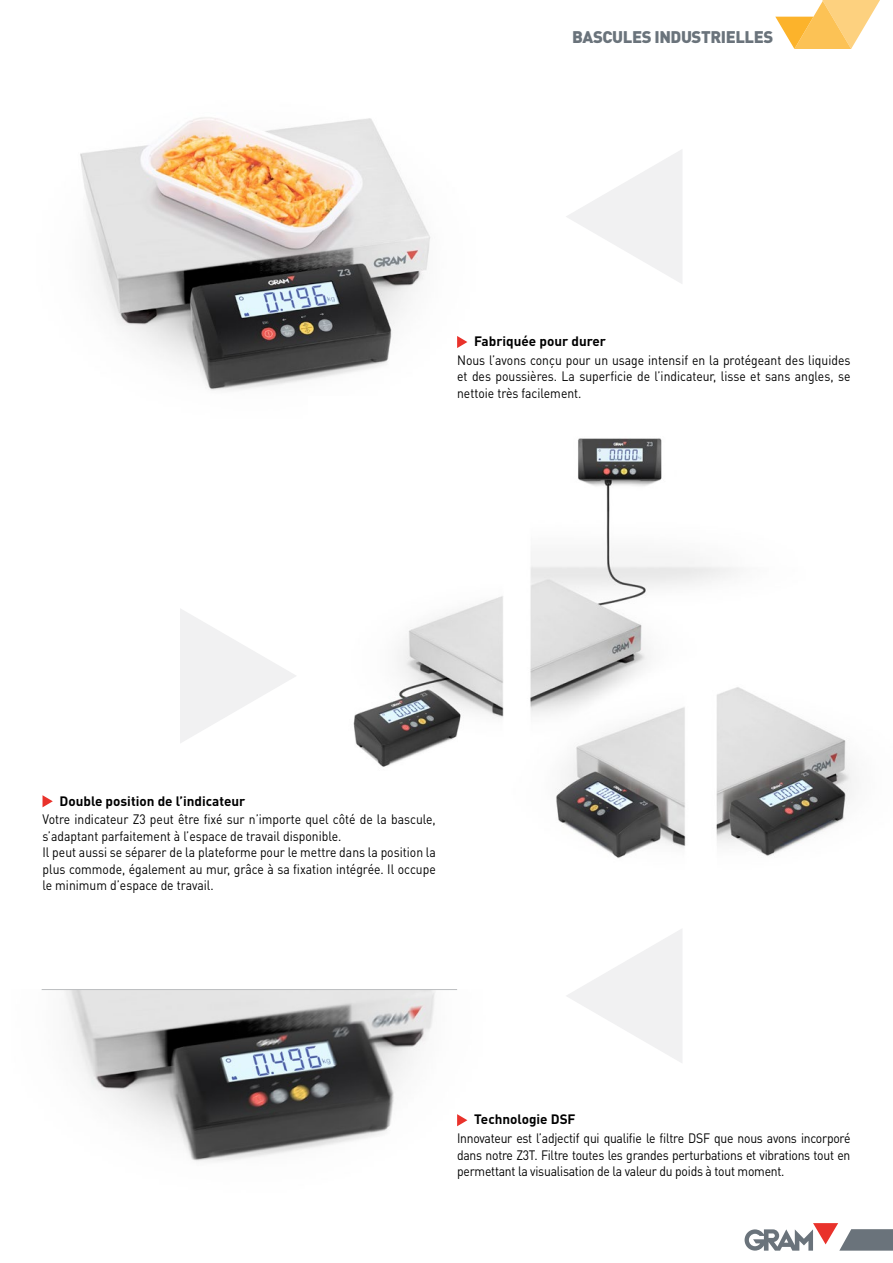
<style>
.page{position:relative;width:893px;height:1263px;background:#fff}
.page>*{position:absolute;margin:0;border:0;box-sizing:border-box;transform-origin:0 0}
.t1{font:900 16.65px "DIN";letter-spacing:-.025em;color:#6a737b}
.Descripcion{font:13.5px/16.5px "DIN Pro";color:#000;text-align:justify;scale:.9 1}
.Funciones{font:700 13.5px "DIN Pro";color:#000}
</style>
<div class="page">
<img style="left:80px;top:117px;width:388px;height:274px">
<img style="left:353px;top:438px;width:499px;height:420px">
<img style="left:41px;top:989px;width:427px;height:172px">
<hr style="left:42px;top:989px;width:415px;height:1px;background:#bcbec0">
<svg style="left:745px;top:1223px;width:148px;height:27px"></svg>
<svg style="left:775px;top:0;width:105px;height:49px"></svg>
<svg style="left:43px;top:795px;width:10px;height:12px"></svg>
<svg style="left:566px;top:150px;width:116px;height:134px"></svg>
<svg style="left:567px;top:929px;width:115px;height:134px"></svg>
<svg style="left:180px;top:609px;width:116px;height:134px"></svg>
<svg style="left:457px;top:336px;width:10px;height:12px"></svg>
<svg style="left:457px;top:1114px;width:10px;height:12px"></svg>
<p class="t1" style="left:572px;top:26px;width:203px">BASCULES INDUSTRIELLES</p>
<p class="Funciones" style="left:474px;top:332px;width:133px">Fabriquée pour durer</p>
<p class="Descripcion" style="left:457px;top:351px;width:439px">Nous l’avons conçu pour un usage intensif en la protégeant des liquides et des poussières. La superficie de l’indicateur, lisse et sans angles, se nettoie très facilement.</p>
<p class="Funciones" style="left:60px;top:791px;width:187px">Double position de l’indicateur</p>
<p class="Descripcion" style="left:43px;top:810px;width:438px">Votre indicateur Z3 peut être fixé sur n’importe quel côté de la bascule, s’adaptant parfaitement à l’espace de travail disponible.</p>
<p class="Descripcion" style="left:43px;top:843px;width:439px">Il peut aussi se séparer de la plateforme pour le mettre dans la position la plus commode, également au mur, grâce à sa fixation intégrée. Il occupe le minimum d’espace de travail.</p>
<p class="Funciones" style="left:474px;top:1110px;width:103px">Technologie DSF</p>
<p class="Descripcion" style="left:457px;top:1129px;width:439px">Innovateur est l’adjectif qui qualifie le filtre DSF que nous avons incorporé dans notre Z3T. Filtre toutes les grandes perturbations et vibrations tout en permettant la visualisation de la valeur du poids à tout moment.</p>
</div>
